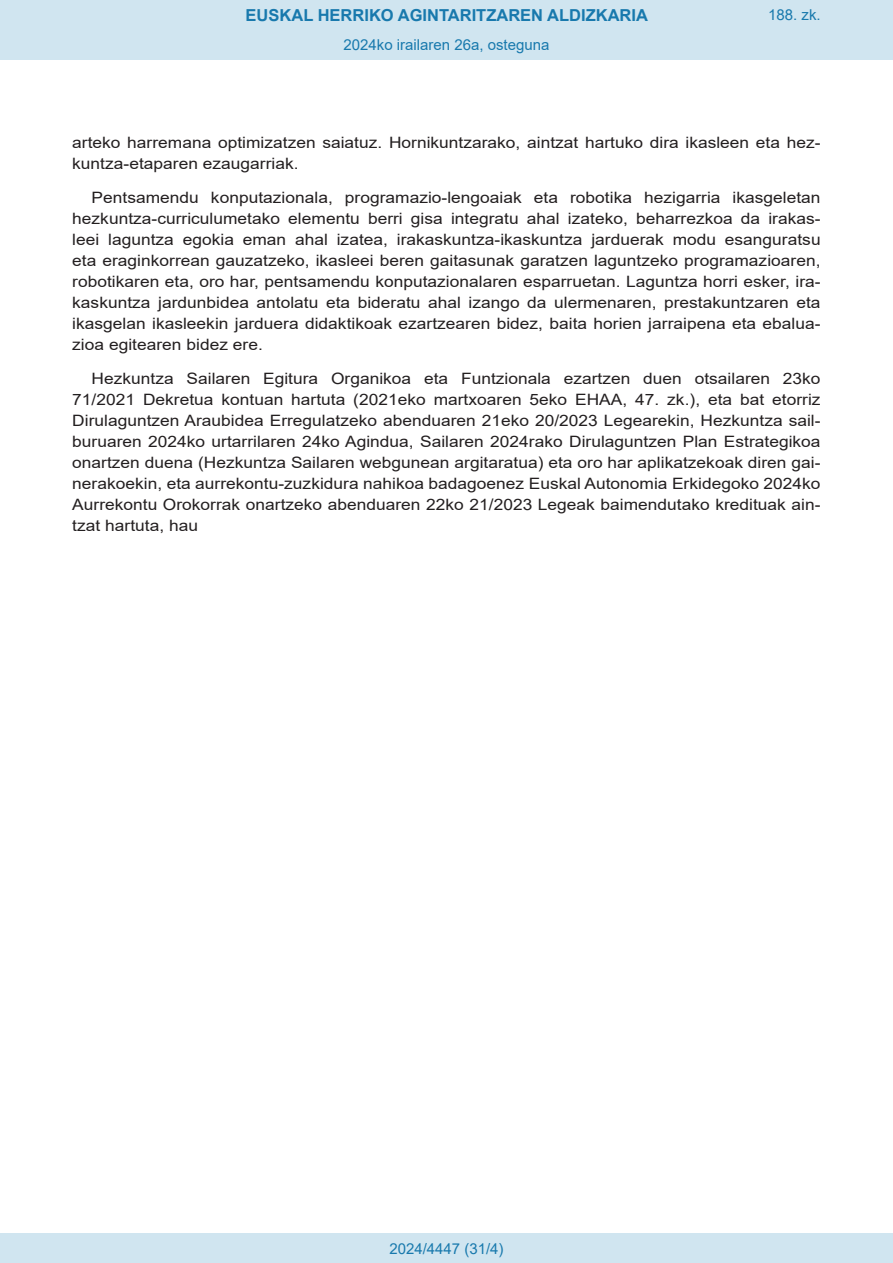
<style>
.page{position:relative;width:893px;height:1263px;background:#fff}
.page>*{position:absolute;margin:0;border:0;box-sizing:border-box;transform-origin:0 0}
.t1{font:700 16.5px "Arial";color:#1879ad}
.BOPVDetalle{font:15.6px/21px "Arial";color:#231f20;text-align:justify;scale:1.11 1}
.Paginacion_Centro{font:15px "Arial";color:#1879ad}
</style>
<div class="page">
<div style="left:0;top:0;width:893px;height:60px;background:#d0e5f0"></div>
<div style="left:0;top:1233px;width:893px;height:30px;background:#d0e5f0"></div>
<p class="t1" style="left:246px;top:3px;width:404px">EUSKAL HERRIKO AGINTARITZAREN ALDIZKARIA</p>
<p class="Paginacion_Centro" style="left:343px;top:35px;width:207px">2024ko irailaren 26a, osteguna</p>
<p class="Paginacion_Centro" style="left:768px;top:5px;width:54px">188. zk.</p>
<p class="BOPVDetalle" style="left:72px;top:132px;width:676px">arteko harremana optimizatzen saiatuz. Hornikuntzarako, aintzat hartuko dira ikasleen eta hez&shy;kuntza-etaparen ezaugarriak.</p>
<p class="BOPVDetalle" style="left:72px;top:187px;width:676px;text-indent:19px">Pentsamendu konputazionala, programazio-lengoaiak eta robotika hezigarria ikasgeletan hezkuntza-curriculumetako elementu berri gisa integratu ahal izateko, beharrezkoa da irakas&shy;leei laguntza egokia eman ahal izatea, irakaskuntza-ikaskuntza jarduerak modu esanguratsu eta eraginkorrean gauzatzeko, ikasleei beren gaitasunak garatzen laguntzeko programazioaren, robotikaren eta, oro har, pentsamendu konputazionalaren esparruetan. Laguntza horri esker, ira&shy;kaskuntza jardunbidea antolatu eta bideratu ahal izango da ulermenaren, prestakuntzaren eta ikasgelan ikasleekin jarduera didaktikoak ezartzearen bidez, baita horien jarraipena eta ebalua&shy;zioa egitearen bidez ere.</p>
<p class="BOPVDetalle" style="left:72px;top:368px;width:676px;text-indent:19px">Hezkuntza Sailaren Egitura Organikoa eta Funtzionala ezartzen duen otsailaren 23ko 71/2021 Dekretua kontuan hartuta (2021eko martxoaren 5eko EHAA, 47. zk.), eta bat etorriz Dirulaguntzen Araubidea Erregulatzeko abenduaren 21eko 20/2023 Legearekin, Hezkuntza sail&shy;buruaren 2024ko urtarrilaren 24ko Agindua, Sailaren 2024rako Dirulaguntzen Plan Estrategikoa onartzen duena (Hezkuntza Sailaren webgunean argitaratua) eta oro har aplikatzekoak diren gai&shy;nerakoekin, eta aurrekontu-zuzkidura nahikoa badagoenez Euskal Autonomia Erkidegoko 2024ko Aurrekontu Orokorrak onartzeko abenduaren 22ko 21/2023 Legeak baimendutako kredituak ain&shy;tzat hartuta, hau</p>
<p class="Paginacion_Centro" style="left:389px;top:1238px;width:116px">2024/4447 (31/4)</p>
</div>
